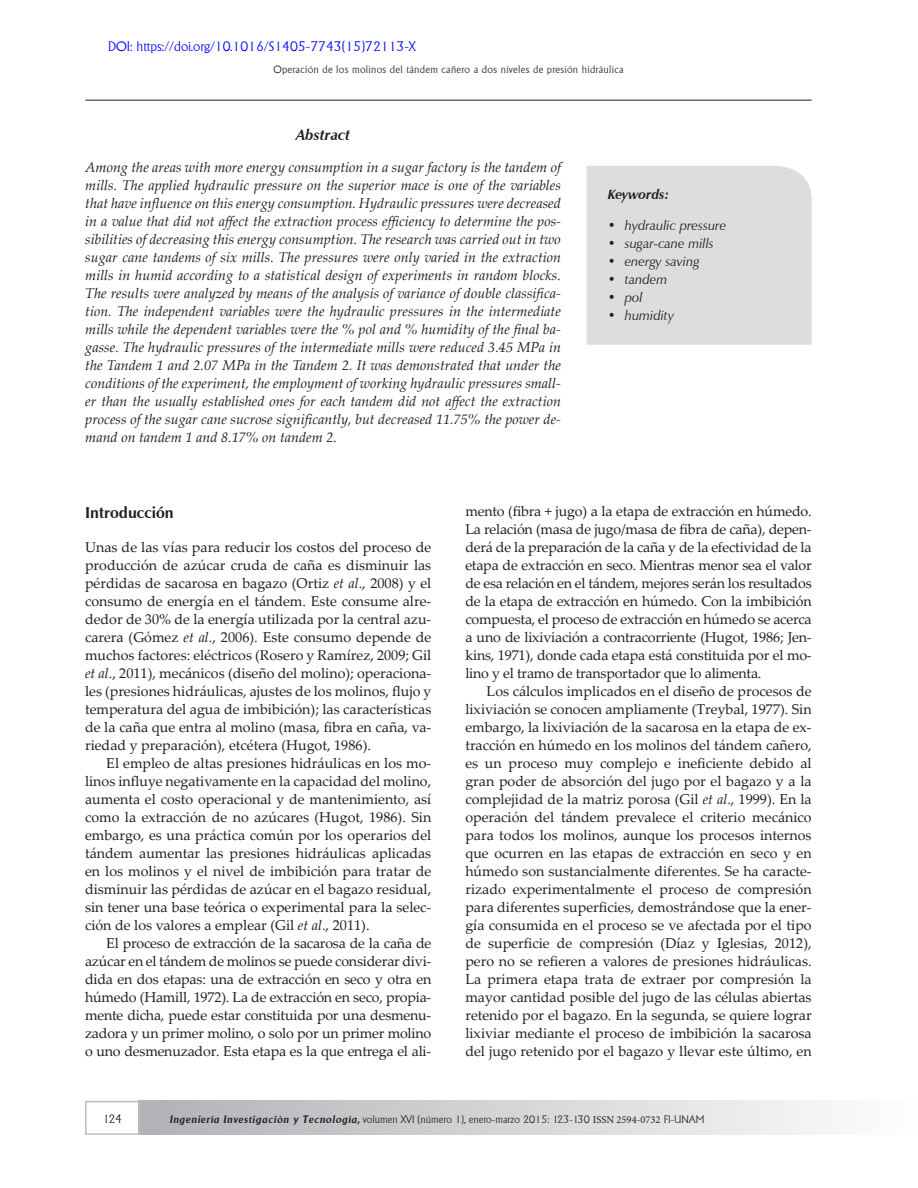
<style>
.page{position:relative;width:918px;height:1188px;background:#fff}
.page>*{position:absolute;margin:0;border:0;box-sizing:border-box;transform-origin:0 0}
.t1{font:700 15.75px "Zapf Humanist 601 BT";color:#231f20}
.t2{font:italic 700 15px "Zapf Humanist 601 BT";color:#231f20}
.t3{font:14.25px/18px "Palatino Linotype";color:#231f20;text-align:justify}
.t4{font:italic 14.25px/18px "Palatino Linotype";color:#231f20;text-align:justify}
.t5{font:italic 13.5px "Zapf Humanist 601 BT";color:#231f20}
.t6{font:300 13.5px "Adelon";color:#00f}
.t7{font:italic 700 13.5px "Zapf Humanist 601 BT";color:#231f20}
.t8{font:300 12px "Adelon";color:#231f20}
.t9{font:300 10.5px "Adelon";color:#231f20}
.t10{font:300 10.5px "Adelon";letter-spacing:.025em;color:#231f20}
.s1{font-style:normal}
.s2{font-style:italic}
.s3{font-weight:600;font-style:italic}
.s4{font-family:"Minion Pro";font-weight:400}
</style>
<div class="page">
<div style="left:138px;top:1101px;width:780px;height:34px;background:linear-gradient(to right,#b0b1b5,#fdfefe)"></div>
<hr style="left:85px;top:100px;width:727px;height:1px;background:#231f20">
<div style="left:85px;top:1101px;width:55px;height:34px;border:2px solid #bcbdc0"></div>
<div style="left:586px;top:165px;width:226px;height:180px;background:#dcdddf"></div>
<p class="t6" style="left:108px;top:38px;width:310px">DOI: https://doi.org/10.1016/S1405-7743(15)72113-X</p>
<p class="t10" style="left:273px;top:63px;width:352px">Operación de los molinos del tándem cañero a dos niveles de presión hidráulica</p>
<p class="t2" style="left:296px;top:126px;width:55px">Abstract</p>
<p class="t4" style="left:85px;top:157px;width:477px">Among the areas with more energy consumption in a sugar factory is the tandem of mills. The applied hydraulic pressure on the superior mace is one of the variables that have influence on this energy consumption. Hydraulic pressures were decreased in a value that did not affect the extraction process efficiency to determine the pos&shy;sibilities of decreasing this energy consumption. The research was carried out in two sugar cane tandems of six mills. The pressures were only varied in the extraction mills in humid according to a statistical design of experiments in random blocks.<br>The results were analyzed by means of the analysis of variance of double classifica&shy;tion. The independent variables were the hydraulic pressures in the intermediate mills while the dependent variables were the % pol and % humidity of the final ba&shy;gasse. The hydraulic pressures of the intermediate mills were reduced 3.45 MPa in the Tandem 1 and 2.07 MPa in the Tandem 2. It was demonstrated that under the conditions of the experiment, the employment of working hydraulic pressures small&shy;er than the usually established ones for each tandem did not affect the extraction process of the sugar cane sucrose significantly, but decreased 11.75% the power de&shy;mand on tandem 1 and 8.17% on tandem 2.</p>
<p class="t7" style="left:608px;top:186px;width:63px">Keywords:</p>
<p class="t5" style="left:608px;top:217px;width:120px"><span class="s1">•</span> hydraulic pressure</p>
<p class="t5" style="left:608px;top:235px;width:108px"><span class="s1">•</span> sugar-cane mills</p>
<p class="t5" style="left:608px;top:253px;width:93px"><span class="s1">•</span> energy saving</p>
<p class="t5" style="left:608px;top:271px;width:61px"><span class="s1">•</span> tandem</p>
<p class="t5" style="left:608px;top:289px;width:36px"><span class="s1">•</span> pol</p>
<p class="t5" style="left:608px;top:307px;width:68px"><span class="s1">•</span> humidity</p>
<p class="t1" style="left:85px;top:503px;width:90px">Introducción</p>
<p class="t3" style="left:85px;top:538px;width:348px">Unas de las vías para reducir los costos del proceso de producción de azúcar cruda de caña es disminuir las pérdidas de sacarosa en bagazo (Ortiz <span class="s2">et al</span>., 2008) y el consumo de energía en el tándem. Este consume alre&shy;dedor de 30% de la energía utilizada por la central azu&shy;carera (Gómez <span class="s2">et al</span>., 2006). Este consumo depende de muchos factores: eléctricos (Rosero y Ramírez, 2009; Gil <span class="s2">et al</span>., 2011), mecánicos (diseño del molino); operaciona&shy;les (presiones hidráulicas, ajustes de los molinos, flujo y temperatura del agua de imbibición); las características de la caña que entra al molino (masa, fibra en caña, va&shy;riedad y preparación), etcétera (Hugot, 1986).</p>
<p class="t3" style="left:85px;top:754px;width:348px;text-indent:21px">El empleo de altas presiones hidráulicas en los mo&shy;linos influye negativamente en la capacidad del molino, aumenta el costo operacional y de mantenimiento, así como la extracción de no azúcares (Hugot, 1986). Sin embargo, es una práctica común por los operarios del tándem aumentar las presiones hidráulicas aplicadas en los molinos y el nivel de imbibición para tratar de disminuir las pérdidas de azúcar en el bagazo residual, sin tener una base teórica o experimental para la selec&shy;ción de los valores a emplear (Gil <span class="s2">et al</span>., 2011).</p>
<p class="t3" style="left:85px;top:934px;width:348px;text-indent:21px">El proceso de extracción de la sacarosa de la caña de azúcar en el tándem de molinos se puede considerar divi&shy;dida en dos etapas: una de extracción en seco y otra en húmedo (Hamill, 1972). La de extracción en seco, propia&shy;mente dicha, puede estar constituida por una desmenu&shy;zadora y un primer molino, o solo por un primer molino o uno desmenuzador. Esta etapa es la que entrega el ali-</p>
<p class="t3" style="left:465px;top:502px;width:348px">mento (fibra + jugo) a la etapa de extracción en húmedo.<br>La relación (masa de jugo/masa de fibra de caña), depen&shy;derá de la preparación de la caña y de la efectividad de la etapa de extracción en seco. Mientras menor sea el valor de esa relación en el tándem, mejores serán los resultados de la etapa de extracción en húmedo. Con la imbibición compuesta, el proceso de extracción en húmedo se acerca a uno de lixiviación a contracorriente (Hugot, 1986; Jen&shy;kins, 1971), donde cada etapa está constituida por el mo&shy;lino y el tramo de transportador que lo alimenta.</p>
<p class="t3" style="left:465px;top:682px;width:348px;text-indent:21px">Los cálculos implicados en el diseño de procesos de lixiviación se conocen ampliamente (Treybal, 1977). Sin embargo, la lixiviación de la sacarosa en la etapa de ex&shy;tracción en húmedo en los molinos del tándem cañero, es un proceso muy complejo e ineficiente debido al gran poder de absorción del jugo por el bagazo y a la complejidad de la matriz porosa (Gil <span class="s2">et al</span>., 1999). En la operación del tándem prevalece el criterio mecánico para todos los molinos, aunque los procesos internos que ocurren en las etapas de extracción en seco y en húmedo son sustancialmente diferentes. Se ha caracte&shy;rizado experimentalmente el proceso de compresión para diferentes superficies, demostrándose que la ener&shy;gía consumida en el proceso se ve afectada por el tipo de superficie de compresión (Díaz y Iglesias, 2012), pero no se refieren a valores de presiones hidráulicas.<br>La primera etapa trata de extraer por compresión la mayor cantidad posible del jugo de las células abiertas retenido por el bagazo. En la segunda, se quiere lograr lixiviar mediante el proceso de imbibición la sacarosa del jugo retenido por el bagazo y llevar este último, en</p>
<p class="t8" style="left:103px;top:1112px;width:21px">124</p>
<p class="t9" style="left:169px;top:1113px;width:537px"><span class="s3">Ingeniería Investigación y Tecnología,</span> volumen XVI (número 1), enero-marzo 2015: 123-130 <span class="s4">ISSN 2594-0732</span> FI-UNAM</p>
</div>
